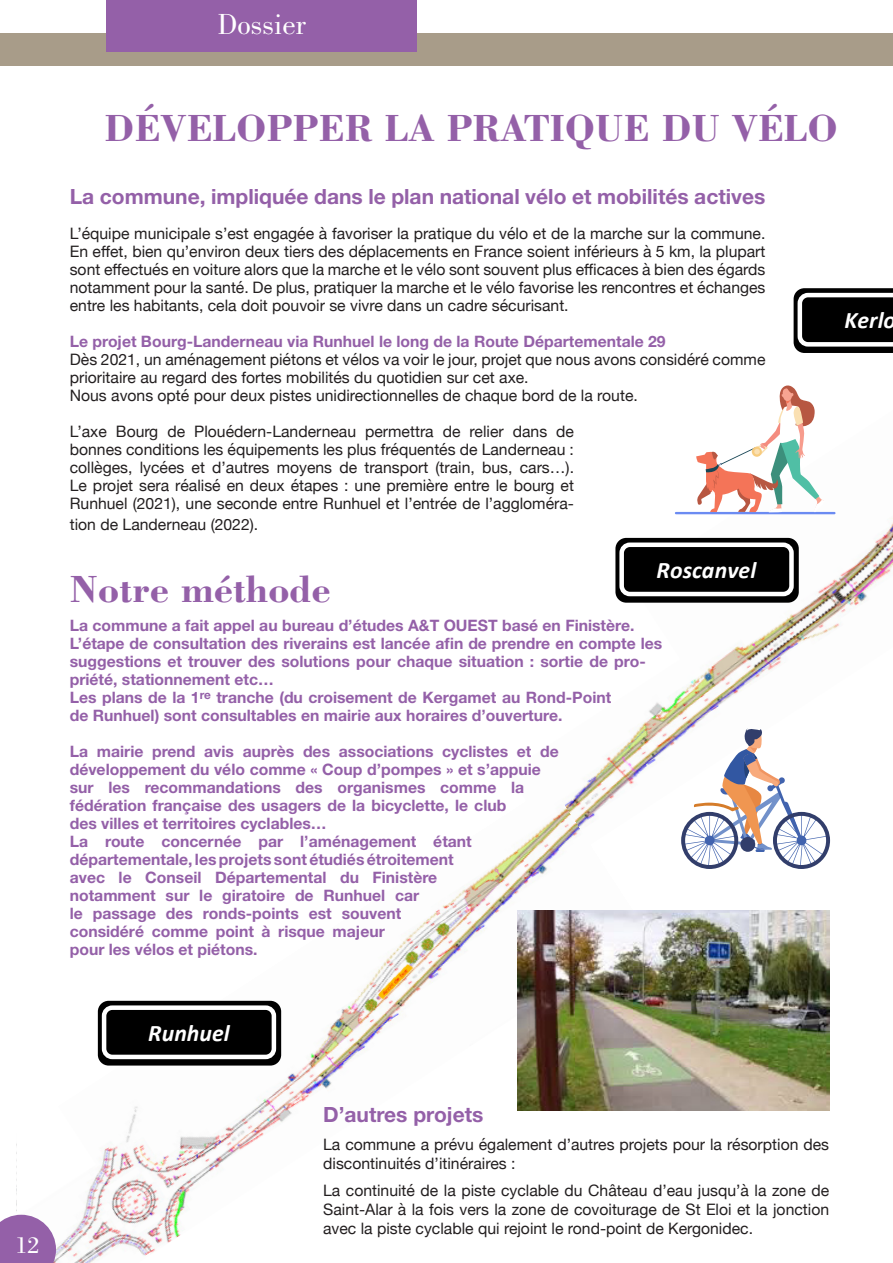
<style>
.page{position:relative;width:893px;height:1263px;background:#fff}
.page>*{position:absolute;margin:0;border:0;box-sizing:border-box;transform-origin:0 0}
.t1{font:700 39px "Bodoni";color:#9460a8}
.t2{font:30px "Bodoni";color:#fff}
.t3{font:24px "Bodoni";color:#fff}
.t4{font:italic 700 23.7px "Calibri";letter-spacing:.005em;color:#fff}
.t5{font:700 21px "Helvetica Neue";color:#9460a8}
.t6{font:15.75px/18px "Helvetica Neue";color:#231f20;text-align:justify}
.t7{font:700 15.75px/18px "Helvetica Neue";color:#9460a8}
</style>
<div class="page">
<img style="left:615px;top:511px;width:278px;height:330px">
<img style="left:96px;top:869px;width:551px;height:389px">
<img style="left:371px;top:956px;width:48px;height:52px">
<div style="left:98px;top:1001px;width:183px;height:64px;background:#000;border-radius:11px"></div>
<div style="left:102px;top:1005px;width:174px;height:54px;border:4px solid #fff;border-radius:8px"></div>
<div style="left:615px;top:538px;width:184px;height:65px;background:#000;border-radius:11px"></div>
<div style="left:619px;top:542px;width:175px;height:54px;border:4px solid #fff;border-radius:8px"></div>
<svg style="left:794px;top:288px;width:99px;height:65px"></svg>
<div style="left:804px;top:305px;width:89px;height:29px;background:#000"></div>
<div style="left:0;top:34px;width:892px;height:32px;background:#a89c89"></div>
<div style="left:106px;top:0;width:311px;height:51px;background:#9460a8"></div>
<svg style="left:0;top:1144px;width:96px;height:119px"></svg>
<img style="left:517px;top:910px;width:312px;height:200px">
<hr style="left:675px;top:512px;width:160px;height:2px;background:#6b8bf2">
<svg style="left:696px;top:385px;width:140px;height:127px"></svg>
<svg style="left:491px;top:580px;width:339px;height:289px"></svg>
<h3 class="t3" style="left:16px;top:1232px;width:25px">12</h3>
<h2 class="t2" style="left:217px;top:7px;width:90px">Dossier</h2>
<h1 class="t1" style="left:104px;top:104px;width:735px">DÉVELOPPER LA PRATIQUE DU VÉLO</h1>
<h3 class="t5" style="left:70px;top:183px;width:697px">La commune, impliquée dans le plan national vélo et mobilités actives</h3>
<p class="t6" style="left:70px;top:225px;width:697px">L’équipe municipale s’est engagée à favoriser la pratique du vélo et de la marche sur la commune.<br>En effet, bien qu’environ deux tiers des déplacements en France soient inférieurs à 5 km, la plupart sont effectués en voiture alors que la marche et le vélo sont souvent plus efficaces à bien des égards notamment pour la santé. De plus, pratiquer la marche et le vélo favorise les rencontres et échanges entre les habitants, cela doit pouvoir se vivre dans un cadre sécurisant.</p>
<p class="t7" style="left:70px;top:332px;width:597px">Le projet Bourg-Landerneau via Runhuel le long de la Route Départementale 29</p>
<p class="t6" style="left:70px;top:351px;width:697px;text-align:left">Dès 2021, un aménagement piétons et vélos va voir le jour, projet que nous avons considéré comme prioritaire au regard des fortes mobilités du quotidien sur cet axe.<br>Nous avons opté pour deux pistes unidirectionnelles de chaque bord de la route.</p>
<p class="t6" style="left:70px;top:423px;width:506px">L’axe Bourg de Plouédern-Landerneau permettra de relier dans de bonnes conditions les équipements les plus fréquentés de Landerneau : collèges, lycées et d’autres moyens de transport (train, bus, cars…).<br>Le projet sera réalisé en deux étapes : une première entre le bourg et Runhuel (2021), une seconde entre Runhuel et l’entrée de l’aggloméra-</p>
<p class="t6" style="left:70px;top:516px;width:190px">tion de Landerneau (2022).</p>
<h3 class="t4" style="left:844px;top:305px;width:53px">Kerlo</h3>
<h3 class="t4" style="left:656px;top:555px;width:101px">Roscanvel</h3>
<h1 class="t1" style="left:70px;top:564px;width:263px">Notre méthode</h1>
<p class="t7" style="left:70px;top:616px;width:594px">La commune a fait appel au bureau d’études A&amp;T OUEST basé en Finistère.<br>L’étape de consultation des riverains est lancée afin de prendre en compte les suggestions et trouver des solutions pour chaque situation : sortie de pro&shy;priété, stationnement etc…<br>Les plans de la 1<sup>re</sup> tranche (du croisement de Kergamet au Rond-Point<br>de Runhuel) sont consultables en mairie aux horaires d’ouverture.</p>
<p class="t7" style="left:70px;top:742px;width:490px">La mairie prend avis auprès des associations cyclistes et de développement du vélo comme « Coup d’pompes » et s’appuie sur les recommandations des organismes comme la fédération française des usagers de la bicyclette, le club<br>des villes et territoires cyclables…<br>La route concernée par l’aménagement étant départementale, les projets sont étudiés étroitement<br>avec le Conseil Départemental du Finistère<br>notamment sur le giratoire de Runhuel car<br>le passage des ronds-points est souvent<br>considéré comme point à risque majeur<br>pour les vélos et piétons.</p>
<h3 class="t4" style="left:148px;top:1018px;width:83px">Runhuel</h3>
<h3 class="t5" style="left:323px;top:1102px;width:162px">D’autres projets</h3>
<p class="t6" style="left:323px;top:1135px;width:507px;line-height:18.9px">La commune a prévu également d’autres projets pour la résorption des discontinuités d’itinéraires :</p>
<p class="t6" style="left:323px;top:1182px;width:507px;line-height:18.9px">La continuité de la piste cyclable du Château d’eau jusqu’à la zone de Saint-Alar à la fois vers la zone de covoiturage de St Eloi et la jonction avec la piste cyclable qui rejoint le rond-point de Kergonidec.</p>
</div>
